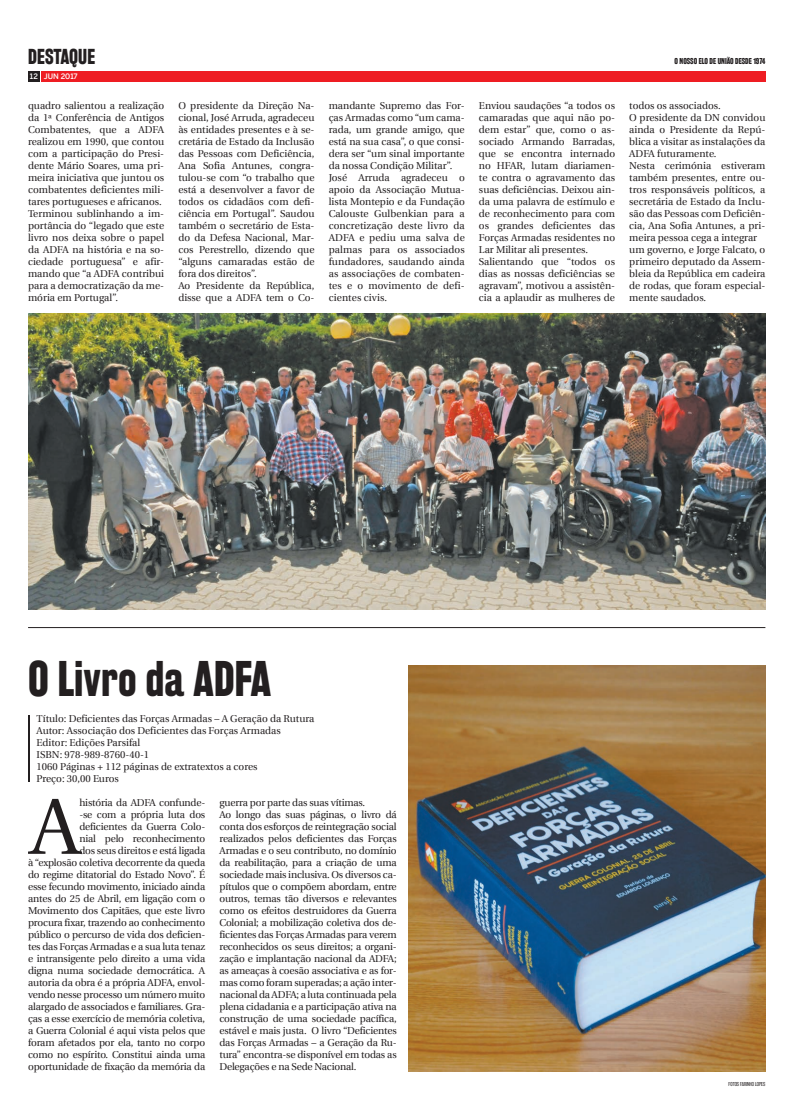
<style>
.page{position:relative;width:794px;height:1105px;background:#fff}
.page>*{position:absolute;margin:0;border:0;box-sizing:border-box;transform-origin:0 0}
.t1{font:79.4px "Utopia";color:#231f20}
.t2{font:700 44px "Rakesly Rg";color:#231f20}
.t3{font:700 19px "Rakesly Rg";letter-spacing:.005em;color:#231f20}
.t4{font:10px/12px "Utopia";color:#231f20}
.t5{font:700 7.5px "Rakesly Rg";color:#231f20}
.t6{font:500 7.5px "Benton Sans";color:#fff}
.t7{font:5px "Rakesly Bk";color:#231f20}
</style>
<div class="page">
<div style="left:41px;top:71px;width:724px;height:11px;background:#ee1d23"></div>
<div style="left:28px;top:71px;width:12px;height:11px;background:#231f20"></div>
<img style="left:28px;top:313px;width:737px;height:296px">
<hr style="left:28px;top:627px;width:737px;height:1px;background:#231f20">
<img style="left:408px;top:666px;width:357px;height:405px">
<hr style="left:28px;top:715px;width:1px;height:67px;background:#231f20">
<h3 class="t3" style="left:28px;top:46px;width:69px">DESTAQUE</h3>
<p class="t5" style="left:674px;top:57px;width:92px">O NOSSO ELO DE UNIÃO DESDE 1974</p>
<p class="t4" style="left:28px;top:100px;width:138px">quadro salientou a realização da 1ª Conferência de Antigos<br>Combatentes, que a ADFA realizou em 1990, que contou com a participação do Presi&shy;dente Mário Soares, uma pri&shy;meira iniciativa que juntou os combatentes deficientes mili&shy;tares portugueses e africanos.<br>Terminou sublinhando a im&shy;portância do “legado que este livro nos deixa sobre o papel da ADFA na história e na so&shy;ciedade portuguesa” e afir&shy;mando que “a ADFA contribui para a democratização da me&shy;mória em Portugal”.</p>
<p class="t4" style="left:178px;top:100px;width:138px">O presidente da Direção Na&shy;cional, José Arruda, agradeceu às entidades presentes e à se&shy;cretária de Estado da Inclusão das Pessoas com Deficiência,<br>Ana Sofia Antunes, congra&shy;tulou-se com “o trabalho que está a desenvolver a favor de todos os cidadãos com defi&shy;ciência em Portugal”. Saudou também o secretário de Esta&shy;do da Defesa Nacional, Mar&shy;cos Perestrello, dizendo que “alguns camaradas estão de fora dos direitos”.<br>Ao Presidente da República, disse que a ADFA tem o Co-</p>
<p class="t4" style="left:329px;top:100px;width:138px">mandante Supremo das For&shy;ças Armadas como “um cama&shy;rada, um grande amigo, que está na sua casa”, o que consi&shy;dera ser “um sinal importante da nossa Condição Militar”.<br>José Arruda agradeceu o apoio da Associação Mutua&shy;lista Montepio e da Fundação<br>Calouste Gulbenkian para a concretização deste livro da<br>ADFA e pediu uma salva de palmas para os associados fundadores, saudando ainda as associações de combaten&shy;tes e o movimento de defi&shy;cientes civis.</p>
<p class="t4" style="left:479px;top:100px;width:138px">Enviou saudações “a todos os camaradas que aqui não po&shy;dem estar” que, como o as&shy;sociado Armando Barradas, que se encontra internado no HFAR, lutam diariamen&shy;te contra o agravamento das suas deficiências. Deixou ain&shy;da uma palavra de estímulo e de reconhecimento para com os grandes deficientes das<br>Forças Armadas residentes no<br>Lar Militar ali presentes.<br>Salientando que “todos os dias as nossas deficiências se agravam”, motivou a assistên&shy;cia a aplaudir as mulheres de</p>
<p class="t4" style="left:629px;top:100px;width:138px">todos os associados.<br>O presidente da DN convidou ainda o Presidente da Repú&shy;blica a visitar as instalações da<br>ADFA futuramente.<br>Nesta cerimónia estiveram também presentes, entre ou&shy;tros responsáveis políticos, a secretária de Estado da Inclu&shy;são das Pessoas com Deficiên&shy;cia, Ana Sofia Antunes, a pri&shy;meira pessoa cega a integrar um governo, e Jorge Falcato, o primeiro deputado da Assem&shy;bleia da República em cadeira de rodas, que foram especial&shy;mente saudados.</p>
<p class="t6" style="left:30px;top:72px;width:49px">12 JUN 2017</p>
<h2 class="t2" style="left:28px;top:652px;width:245px">O Livro da ADFA</h2>
<p class="t4" style="left:37px;top:712px;width:279px">Título: Deficientes das Forças Armadas – A Geração da Rutura Autor: Associação dos Deficientes das Forças Armadas<br>Editor: Edições Parsifal<br>ISBN: 978-989-8760-40-1<br>1060 Páginas + 112 páginas de extratextos a cores<br>Preço: 30,00 Euros</p>
<h1 class="t1" style="left:30px;top:783px;width:52px">A</h1>
<p class="t4" style="left:28px;top:796px;width:179px;text-align:right">história da ADFA confunde-<br>-se com a própria luta dos<br>deficientes da Guerra Colo-<br>nial pelo reconhecimento<br>dos seus direitos e está ligada<br>à “explosão coletiva decorrente da queda do regime ditatorial do Estado Novo”. É esse fecundo movimento, iniciado ainda antes do 25 de Abril, em ligação com o Movimento dos Capitães, que este livro procura fixar, trazendo ao conhecimento público o percurso de vida dos deficien&shy;tes das Forças Armadas e a sua luta tenaz e intransigente pelo direito a uma vida digna numa sociedade democrática. A autoria da obra é a própria ADFA, envol&shy;vendo nesse processo um número muito alargado de associados e familiares. Gra&shy;ças a esse exercício de memória coletiva, a Guerra Colonial é aqui vista pelos que foram afetados por ela, tanto no corpo como no espírito. Constitui ainda uma oportunidade de fixação da memória da</p>
<p class="t4" style="left:219px;top:796px;width:179px">guerra por parte das suas vítimas.<br>Ao longo das suas páginas, o livro dá conta dos esforços de reintegração social realizados pelos deficientes das Forças Armadas e o seu contributo, no domínio da reabilitação, para a criação de uma sociedade mais inclusiva. Os diversos ca&shy;pítulos que o compõem abordam, entre outros, temas tão diversos e relevantes como os efeitos destruidores da Guerra Colonial; a mobilização coletiva dos de&shy;ficientes das Forças Armadas para verem reconhecidos os seus direitos; a organi&shy;zação e implantação nacional da ADFA; as ameaças à coesão associativa e as for&shy;mas como foram superadas; a ação inter&shy;nacional da ADFA; a luta continuada pela plena cidadania e a participação ativa na construção de uma sociedade pacífica, estável e mais justa. O livro “Deficientes das Forças Armadas – a Geração da Ru&shy;tura” encontra-se disponível em todas as Delegações e na Sede Nacional.</p>
<p class="t7" style="left:728px;top:1081px;width:38px">FOTOS FARINHO LOPES</p>
</div>
